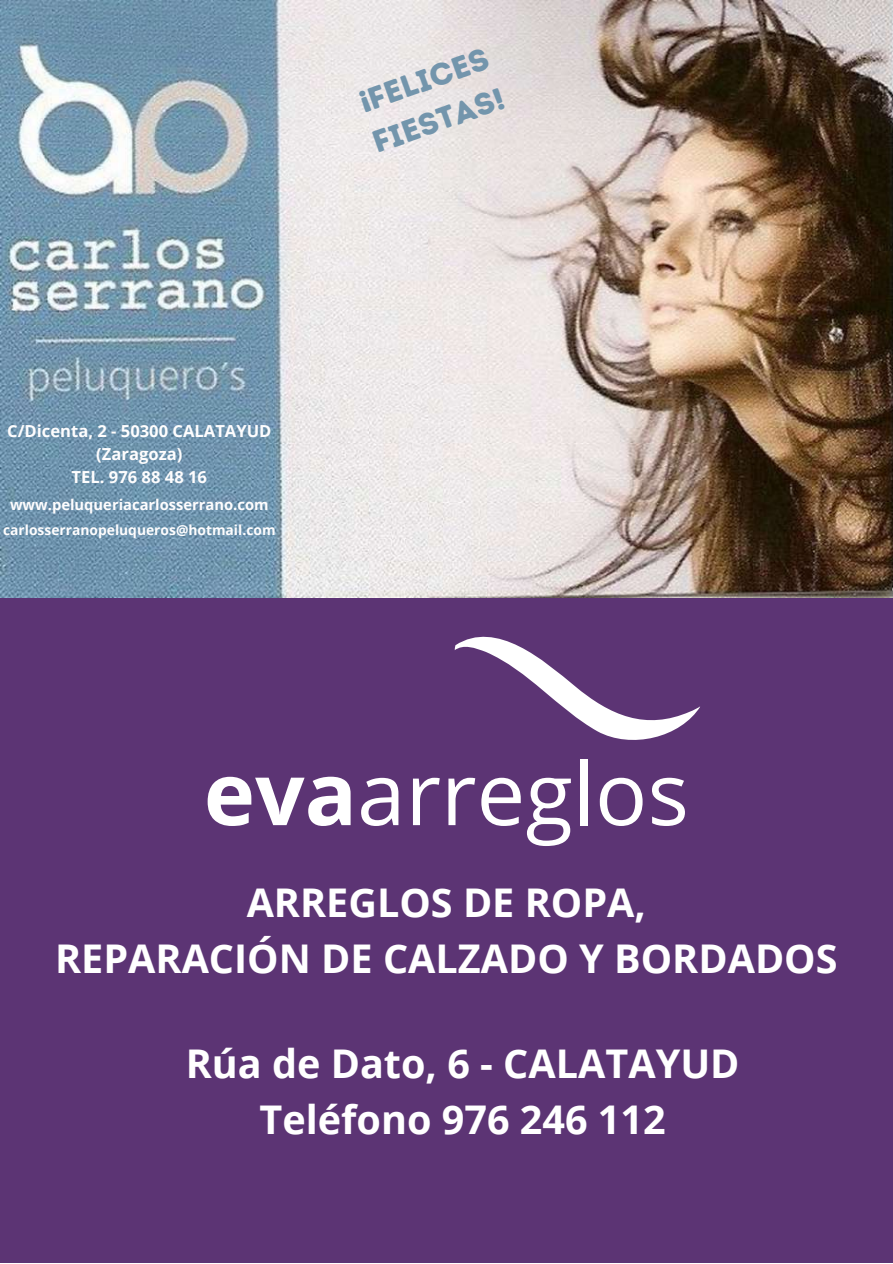
<style>
.page{position:relative;width:893px;height:1264px;background:#fff}
.page>*{position:absolute;margin:0;border:0;box-sizing:border-box;transform-origin:0 0}
.t1{font:86.85px "Open Sans";color:#fff}
.t2{font:700 39.6px/55.2px "Open Sans";color:#fff;text-align:center}
.t3{font:30.9px/42.8px "Intro Rust Base";color:#7395ac}
.t4{font:700 16.65px/23.1px "Open Sans";color:#fefdfe;text-align:center}
.t5{font:700 14.7px "Open Sans";color:#fefdfe}
.t6{font:700 13.8px "Open Sans";color:#fefdfe}
.s1{font-weight:700}
</style>
<div class="page">
<div style="left:0;top:0;width:892px;height:1262px;background:#5c3474"></div>
<img style="left:0;top:0;width:892px;height:597px">
<svg style="left:451px;top:597px;width:253px;height:143px"></svg>
<p class="t3" style="left:352px;top:83px;width:139px;rotate:-20deg">¡FELICES<br>FIESTAS!</p>
<p class="t4" style="left:7px;top:418px;width:266px">C/Dicenta, 2 - 50300 CALATAYUD (Zaragoza)<br>TEL. 976 88 48 16</p>
<p class="t5" style="left:10px;top:494px;width:260px">www.peluqueriacarlosserrano.com</p>
<p class="t6" style="left:3px;top:520px;width:274px">carlosserranopeluqueros@hotmail.com</p>
<h1 class="t1" style="left:204px;top:732px;width:486px"><span class="s1">eva</span>arreglos</h1>
<p class="t2" style="left:55px;top:874px;width:784px">ARREGLOS DE ROPA,<br>REPARACIÓN DE CALZADO Y BORDADOS</p>
<p class="t2" style="left:186px;top:1035px;width:555px">Rúa de Dato, 6 - CALATAYUD<br>Teléfono 976 246 112</p>
</div>
